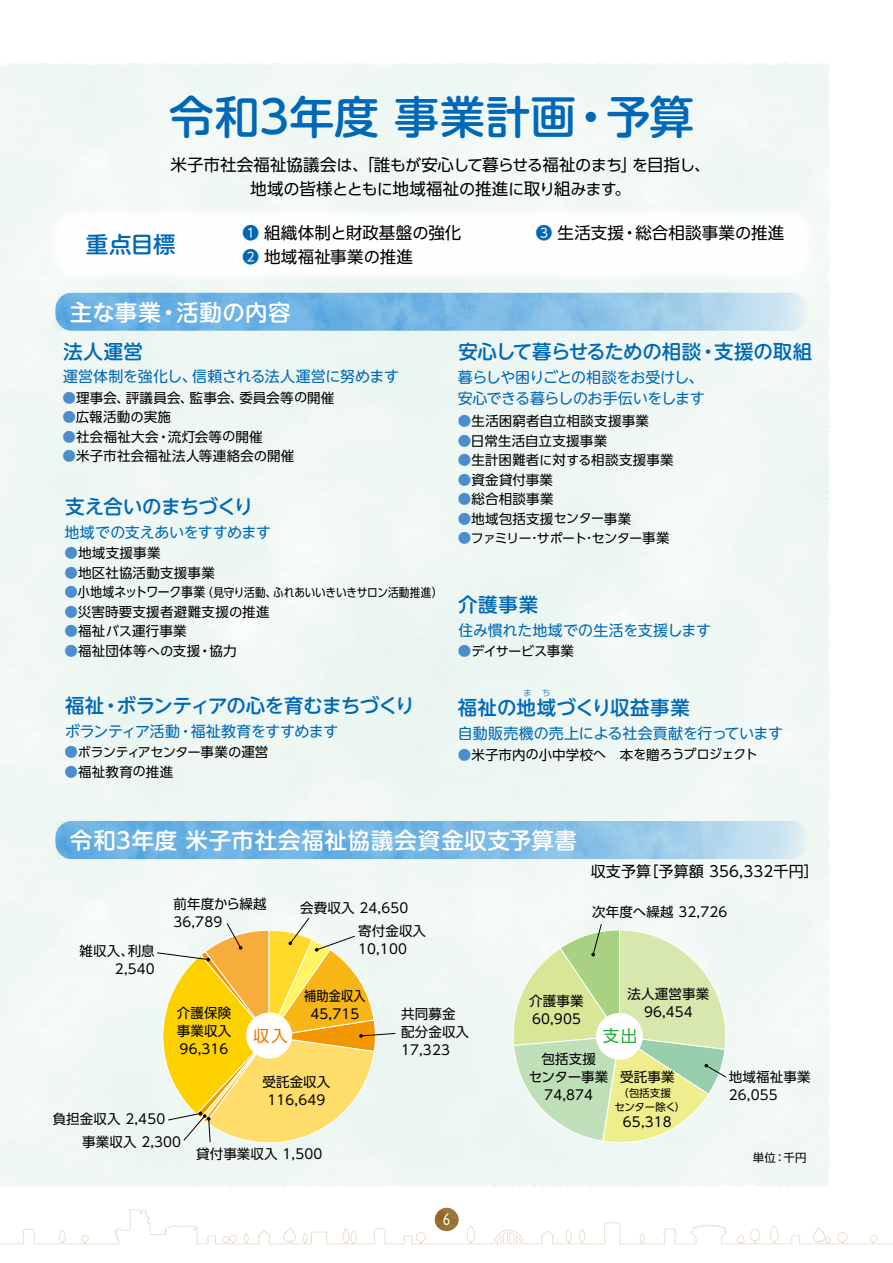
<style>
.page{position:relative;width:893px;height:1263px;background:#fff}
.page>*{position:absolute;margin:0;border:0;box-sizing:border-box;transform-origin:0 0}
.t1{font:500 45px "UD Shin M Go Pr 6";letter-spacing:.01em;color:#0068b7}
.t2{font:500 22.5px "UD Shin M Go Pr 6";letter-spacing:.03em;color:#fff}
.t3{font:500 22.5px "UD Shin M Go Pr 6";color:#0068b7}
.t4{font:500 19.5px "UD Shin M Go Pr 6";letter-spacing:-.02em;color:#0068b7}
.t5{font:500 19.5px "UD Shin M Go Pr 6";letter-spacing:.005em;color:#0068b7}
.t6{font:500 19.5px "UD Shin M Go Pr 6";letter-spacing:-.04em;color:#0068b7}
.t7{font:16.5px/24px "UD Shin Go Pr 6";letter-spacing:.015em;color:#000}
.t8{font:16.5px "UD Shin Go Pr 6";color:#22ac38}
.t9{font:16.2px "UD Shin Go Pr 6";color:#ee7800}
.t10{font:15.9px "Seto Font";color:#fff}
.t11{font:15px/21px "UD Shin M Go Pr 6";letter-spacing:-.015em;color:#0068b7}
.t12{font:15px "UD Shin Go Pr 6";letter-spacing:.01em;color:#000}
.t13{font:15px "UD Shin M Go Pr 6";letter-spacing:.005em;color:#0068b7}
.t14{font:13.5px/18px "UD Shin Go Pr 6";letter-spacing:.01em;color:#000}
.t15{font:13.5px "UD Shin Go C Oniz Pr 6";letter-spacing:-.015em;color:#000}
.t16{font:13.5px "UD Shin Go C Oniz Pr 6";letter-spacing:.01em;color:#000}
.t17{font:12.9px "UD Shin Go Pr 6";letter-spacing:-.03em;color:#000}
.t18{font:12px "UD Shin Go C Oniz Pr 6";letter-spacing:.005em;color:#000}
.t19{font:11.4px "UD Shin Go Pr 6";color:#000}
.t20{font:10.5px/13.5px "UD Shin Go Pr 6";letter-spacing:-.005em;color:#000}
.t21{font:300 8.25px "UD Shin Go Pr 6";color:#0068b7}
.s1{font-size:15.6px}
.s2{color:#0068b7}
.s3{color:#4c8dcb}
.s4{font-size:12.9px}
.s5{font-family:"UD Shin Go Pr 6";color:#4c8dcb}
.s6{font-size:13.5px;color:#4c8dcb}
.s7{font-size:13.5px}
</style>
<div class="page">
<div style="left:0;top:62px;width:831px;height:1126px;background:#eff7f4"></div>
<img style="left:1px;top:158px;width:830px;height:173px">
<svg style="left:55px;top:293px;width:753px;height:38px;background:#83bee6"></svg>
<svg style="left:55px;top:821px;width:753px;height:38px;background:#83bde6"></svg>
<svg style="left:151px;top:917px;width:245px;height:233px"></svg>
<svg style="left:510px;top:923px;width:217px;height:225px"></svg>
<svg style="left:0;top:62px;width:1px;height:537px"></svg>
<svg style="left:0;top:1209px;width:893px;height:36px"></svg>
<h1 class="t1" style="left:169px;top:79px;width:408px">令和3年度事業計画</h1>
<h1 class="t1" style="left:568px;top:79px;width:46px">・</h1>
<h1 class="t1" style="left:606px;top:79px;width:90px">予算</h1>
<p class="t7" style="left:250px;top:152px;width:389px;text-indent:-80px">米子市社会福祉協議会<span class="s1">は</span>、「誰<span class="s1">もが</span>安心<span class="s1">して</span>暮<span class="s1">らせる</span>福祉<span class="s1">のまち</span>」地域<span class="s1">の</span>皆様<span class="s1">とともに</span>地域福祉<span class="s1">の</span>推進<span class="s1">に</span>取<span class="s1">り</span>組<span class="s1">みます</span>。</p>
<p class="t7" style="left:242px;top:220px;width:221px"><span class="s2">❶</span> 組織体制<span class="s1">と</span>財政基盤<span class="s1">の</span>強化<br><span class="s2">❷</span> 地域福祉事業<span class="s1">の</span>推進</p>
<p class="t7" style="left:632px;top:152px;width:80px"><span class="s1">を</span>目指<span class="s1">し</span>、</p>
<p class="t7" style="left:536px;top:220px;width:90px"><span class="s2">❸</span> 生活支援</p>
<p class="t7" style="left:635px;top:220px;width:150px">総合相談事業<span class="s1">の</span>推進</p>
<p class="t7" style="left:621px;top:220px;width:18px">・</p>
<h2 class="t3" style="left:86px;top:226px;width:91px">重点目標</h2>
<h2 class="t2" style="left:176px;top:294px;width:116px">活動の内容</h2>
<h2 class="t2" style="left:70px;top:294px;width:112px">主な事業・</h2>
<h3 class="t4" style="left:64px;top:335px;width:81px">法人運営</h3>
<p class="t13" style="left:63px;top:364px;width:135px">運営体制を強化し、</p>
<p class="t11" style="left:192px;top:365px;width:209px">信頼される法人運営に努めます</p>
<p class="t14" style="left:62px;top:388px;width:69px"><span class="s3">●</span>理事会、</p>
<p class="t14" style="left:168px;top:407px;width:96px;line-height:19.5px;text-indent:-106px"><span class="s3">●</span>広報活動<span class="s4">の</span>実施<br>流灯会等<span class="s4">の</span>開催</p>
<p class="t14" style="left:126px;top:388px;width:69px">評議員会、</p>
<p class="t14" style="left:190px;top:388px;width:55px">監事会、</p>
<p class="t14" style="left:239px;top:388px;width:96px">委員会等<span class="s4">の</span>開催</p>
<p class="t14" style="left:62px;top:427px;width:109px"><span class="s3">●</span>社会福祉大会・</p>
<p class="t14" style="left:62px;top:447px;width:233px"><span class="s3">●</span>米子市社会福祉法人等連絡会<span class="s4">の</span>開催</p>
<h3 class="t6" style="left:65px;top:490px;width:190px">支え合いのまちづくり</h3>
<p class="t11" style="left:64px;top:521px;width:208px">地域での支えあいをすすめます</p>
<p class="t14" style="left:64px;top:544px;width:98px"><span class="s3">●</span>地域支援事業</p>
<p class="t14" style="left:64px;top:563px;width:152px"><span class="s3">●</span>地区社協活動支援事業</p>
<p class="t15" style="left:64px;top:581px;width:142px"><span class="s5">●</span>小地域ネットワーク事業</p>
<p class="t14" style="left:64px;top:602px;width:207px"><span class="s3">●</span>災害時要支援者避難支援<span class="s4">の</span>推進</p>
<p class="t14" style="left:64px;top:622px;width:124px"><span class="s3">●</span>福祉<span class="s4">バス</span>運行事業</p>
<p class="t14" style="left:209px;top:641px;width:29px">協力</p>
<p class="t18" style="left:202px;top:583px;width:75px">（見守り活動、</p>
<p class="t18" style="left:273px;top:583px;width:171px">ふれあいいきいきサロン活動推進(</p>
<p class="t14" style="left:64px;top:641px;width:149px"><span class="s3">●</span>福祉団体等<span class="s4">への</span>支援・</p>
<h3 class="t4" style="left:117px;top:689px;width:299px">ボランティアの心を育むまちづくり</h3>
<h3 class="t4" style="left:65px;top:689px;width:41px">福祉</h3>
<h3 class="t4" style="left:101px;top:689px;width:21px">・</h3>
<p class="t11" style="left:65px;top:719px;width:129px">ボランティア活動・</p>
<p class="t11" style="left:191px;top:719px;width:149px">福祉教育をすすめます</p>
<p class="t17" style="left:64px;top:741px;width:205px"><span class="s6">●</span>ボランティアセンター<span class="s7">事業</span>の<span class="s7">運営</span></p>
<p class="t14" style="left:64px;top:762px;width:110px"><span class="s3">●</span>福祉教育<span class="s4">の</span>推進</p>
<h3 class="t4" style="left:458px;top:335px;width:261px">安心して暮らせるための相談・</h3>
<p class="t11" style="left:458px;top:366px;width:249px">暮らしや困りごとの相談をお受けし、安心できる暮らしのお手伝いをします</p>
<h3 class="t4" style="left:714px;top:335px;width:99px">支援の取組</h3>
<p class="t14" style="left:458px;top:412px;width:193px"><span class="s3">●</span>生活困窮者自立相談支援事業</p>
<p class="t14" style="left:458px;top:431px;width:151px"><span class="s3">●</span>日常生活自立支援事業</p>
<p class="t14" style="left:458px;top:451px;width:218px"><span class="s3">●</span>生計困難者<span class="s4">に</span>対<span class="s4">する</span>相談支援事業</p>
<p class="t14" style="left:458px;top:470px;width:97px"><span class="s3">●</span>資金貸付事業</p>
<p class="t14" style="left:458px;top:490px;width:97px"><span class="s3">●</span>総合相談事業</p>
<p class="t14" style="left:458px;top:509px;width:175px"><span class="s3">●</span>地域包括支援<span class="s4">センター</span>事業</p>
<p class="t17" style="left:458px;top:527px;width:213px"><span class="s6">●</span>ファミリー<span class="s7">･</span>サポート<span class="s7">･</span>センター<span class="s7">事業</span></p>
<h3 class="t4" style="left:458px;top:588px;width:81px">介護事業</h3>
<p class="t11" style="left:458px;top:618px;width:254px">住み慣れた地域での生活を支援します</p>
<p class="t17" style="left:458px;top:640px;width:118px"><span class="s6">●</span>デイサービス<span class="s7">事業</span></p>
<p class="t21" style="left:523px;top:686px;width:28px">ま　ち</p>
<h3 class="t5" style="left:458px;top:691px;width:234px">福祉の地域づくり収益事業</h3>
<p class="t14" style="left:458px;top:745px;width:301px"><span class="s3">●</span>米子市内<span class="s4">の</span>小中学校<span class="s4">へ</span>　本<span class="s4">を</span>贈<span class="s4">ろうプロジェクト</span></p>
<p class="t11" style="left:458px;top:722px;width:327px">自動販売機の売上による社会貢献を行っています</p>
<h2 class="t2" style="left:70px;top:821px;width:508px">令和3年度米子市社会福祉協議会資金収支予算書</h2>
<p class="t14" style="left:115px;top:941px;width:41px;text-indent:-35px">雑収入、<br>2,540</p>
<p class="t14" style="left:128px;top:941px;width:29px">利息</p>
<p class="t14" style="left:173px;top:895px;width:95px">前年度から繰越</p>
<p class="t14" style="left:173px;top:913px;width:50px">36,789</p>
<p class="t14" style="left:300px;top:899px;width:110px">会費収入 24,650</p>
<p class="t14" style="left:358px;top:921px;width:70px">寄付金収入</p>
<p class="t14" style="left:358px;top:939px;width:50px">10,100</p>
<p class="t12" style="left:591px;top:859px;width:62px">収支予算</p>
<p class="t12" style="left:643px;top:859px;width:177px">［予算額 356,332千円[</p>
<p class="t14" style="left:592px;top:903px;width:137px">次年度へ繰越 32,726</p>
<p class="t14" style="left:177px;top:1003px;width:56px;text-align:justify">介護保険事業収入96,316</p>
<p class="t14" style="left:53px;top:1110px;width:114px">負担金収入 2,450</p>
<p class="t9" style="left:253px;top:1022px;width:36px">収入</p>
<p class="t16" style="left:304px;top:985px;width:63px">補助金収入</p>
<p class="t14" style="left:311px;top:1004px;width:50px">45,715</p>
<p class="t14" style="left:262px;top:1072px;width:70px;text-align:center">受託金収入<br>116,649</p>
<p class="t14" style="left:401px;top:1005px;width:70px">共同募金配分金収入<br>17,323</p>
<p class="t14" style="left:529px;top:991px;width:56px">介護事業<br>60,905</p>
<p class="t14" style="left:628px;top:985px;width:83px;text-align:center">法人運営事業<br>96,454</p>
<p class="t8" style="left:603px;top:1022px;width:36px">支出</p>
<p class="t14" style="left:529px;top:1050px;width:81px;text-align:center">包括支援<br>センター事業<br>74,874</p>
<p class="t14" style="left:620px;top:1067px;width:56px">受託事業</p>
<p class="t20" style="left:615px;top:1086px;width:72px;text-indent:3px">（包括支援<br>センター除く(</p>
<p class="t14" style="left:623px;top:1112px;width:50px">65,318</p>
<p class="t14" style="left:729px;top:1067px;width:83px">地域福祉事業<br>26,055</p>
<p class="t14" style="left:82px;top:1132px;width:100px">事業収入 2,300</p>
<p class="t14" style="left:196px;top:1144px;width:128px">貸付事業収入 1,500</p>
<p class="t19" style="left:753px;top:1149px;width:24px">単位</p>
<p class="t19" style="left:783px;top:1149px;width:25px">千円</p>
<p class="t19" style="left:774px;top:1149px;width:13px">：</p>
<p class="t10" style="left:442px;top:1210px;width:9px">6</p>
</div>
